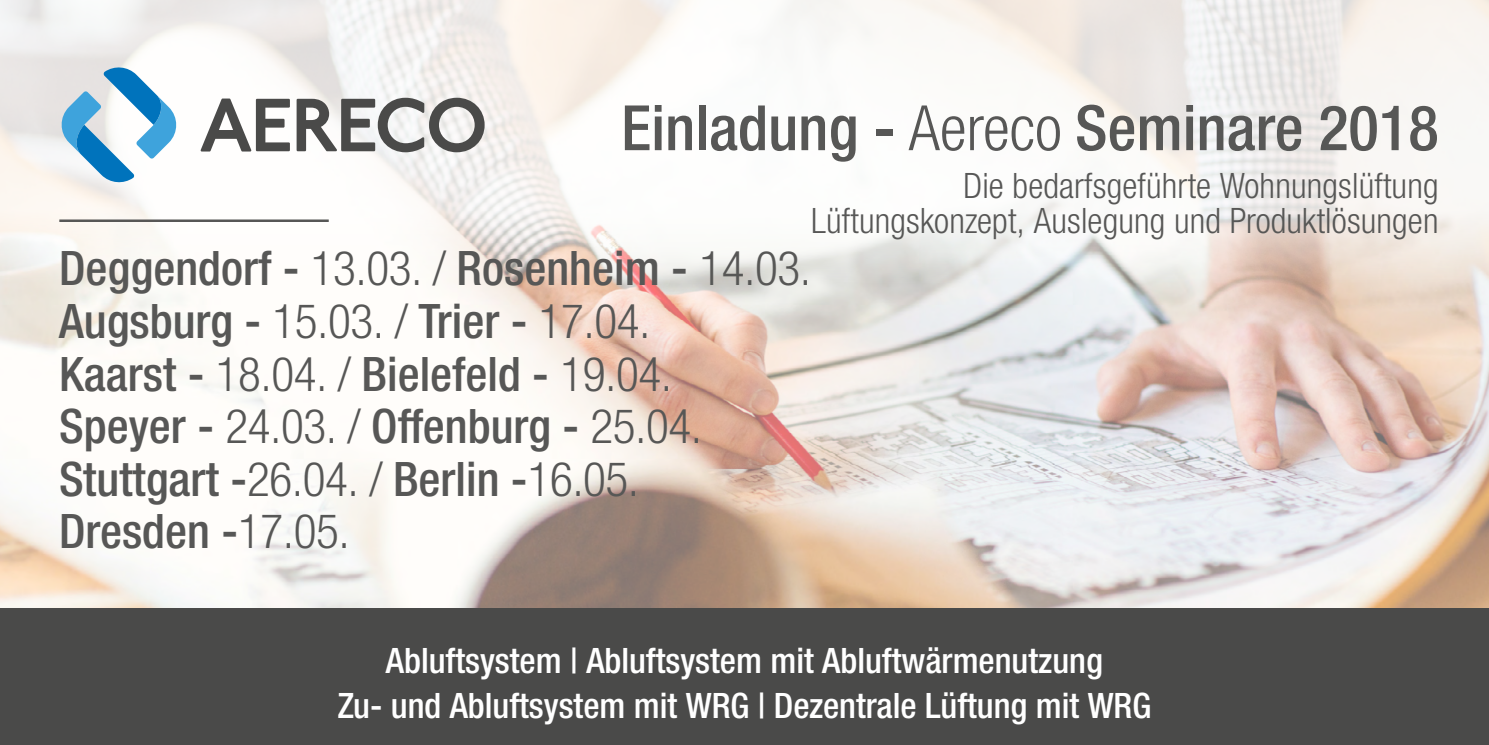
<style>
.page{position:relative;width:1489px;height:745px;background:#fff}
.page>*{position:absolute;margin:0;border:0;box-sizing:border-box;transform-origin:0 0}
.t1{font:500 condensed 62.5px "Helvetica Neue LTW1 G";color:#575756}
.t2{font:500 condensed 47.5px/52.5px "Helvetica Neue LTW1 G";color:#575756}
.t3{font:500 condensed 35px/45px "Helvetica Neue LTW1 G";color:#fff;text-align:center}
.t4{font:300 condensed 35px/35px "Helvetica Neue LTW1 G";letter-spacing:.005em;color:#575756;text-align:right}
.s1{font-weight:300}
</style>
<div class="page">
<img style="left:0;top:284px;width:1488px;height:324px">
<svg style="left:0;top:0;width:1488px;height:284px;fill:#f9f6f4"></svg>
<hr style="left:59px;top:219px;width:270px;height:3px;background:#575756">
<div style="left:0;top:608px;width:1488px;height:136px;background:#4a4a49"></div>
<svg style="left:200px;top:98px;width:90px;height:53px"></svg>
<svg style="left:296px;top:98px;width:188px;height:54px"></svg>
<svg style="left:59px;top:65px;width:120px;height:119px"></svg>
<h1 class="t1" style="left:621px;top:90px;width:818px">Einladung - <span class="s1">Aereco</span> Seminare 2018</h1>
<p class="t4" style="left:811px;top:168px;width:629px">Die bedarfsgeführte Wohnungslüftung<br>Lüftungskonzept, Auslegung und Produktlösungen</p>
<p class="t2" style="left:59px;top:242px;width:753px">Deggendorf - <span class="s1">13.03. /</span> Rosenheim - <span class="s1">14.03.<br></span>Augsburg - <span class="s1">15.03. /</span> Trier - <span class="s1">17.04.<br></span>Kaarst - <span class="s1">18.04. /</span> Bielefeld - <span class="s1">19.04.<br></span>Speyer - <span class="s1">24.03. /</span> Offenburg - <span class="s1">25.04.<br></span>Stuttgart -<span class="s1">26.04. /</span> Berlin -<span class="s1">16.05.<br></span>Dresden -<span class="s1">17.05.</span></p>
<p class="t3" style="left:338px;top:638px;width:815px">Abluftsystem | Abluftsystem mit Abluftwärmenutzung<br>Zu- und Abluftsystem mit WRG | Dezentrale Lüftung mit WRG</p>
</div>
